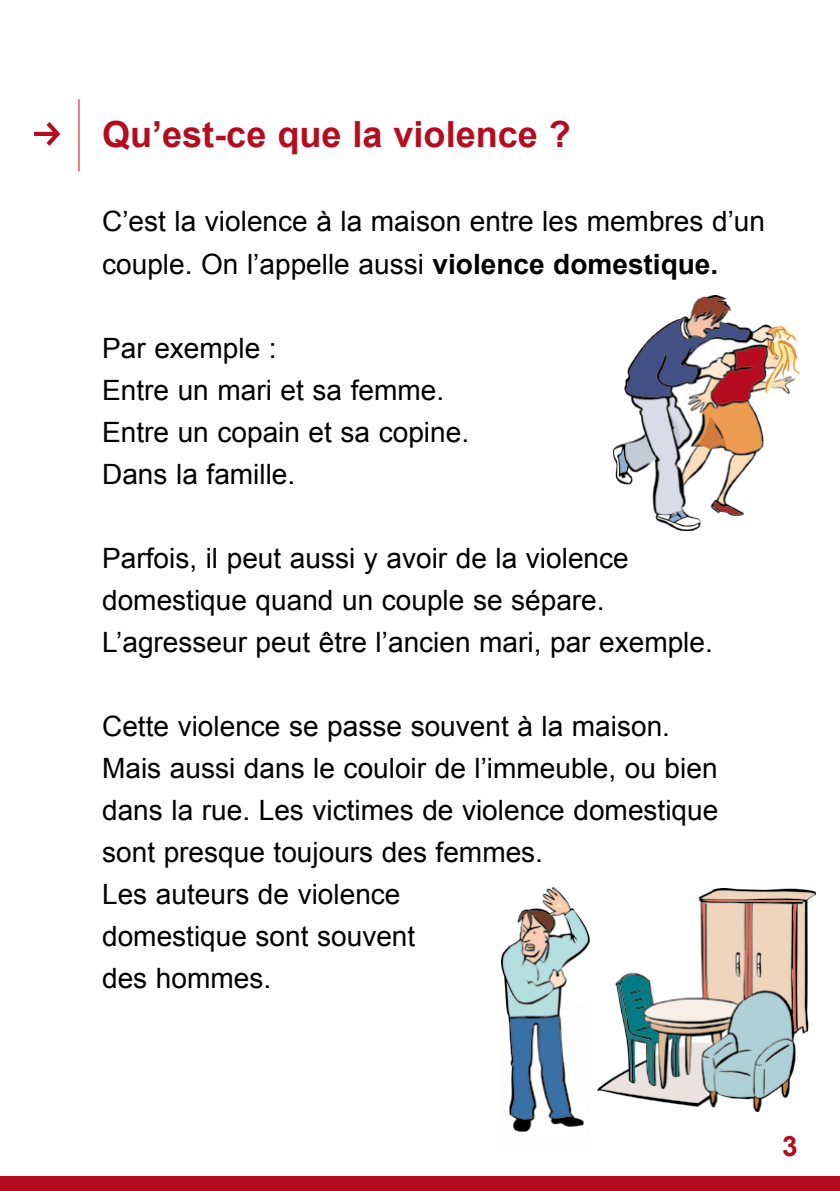
<style>
.page{position:relative;width:840px;height:1191px;background:#fff}
.page>*{position:absolute;margin:0;border:0;box-sizing:border-box;transform-origin:0 0}
.t1{font:700 36px "Arial";color:#b60c1f}
.t2{font:28px/42px "Arial";color:#000}
.t3{font:700 28px "Arial";color:#b60c1f}
.s1{font-weight:700}
</style>
<div class="page">
<svg style="left:34px;top:122px;width:26px;height:24px"></svg>
<hr style="left:78px;top:99px;width:1px;height:72px;background:#b60c1f">
<div style="left:0;top:1176px;width:839px;height:15px;background:#b60c1f"></div>
<img style="left:613px;top:296px;width:186px;height:234px">
<img style="left:597px;top:888px;width:218px;height:223px">
<img style="left:501px;top:888px;width:88px;height:244px">
<p class="t1" style="left:102px;top:111px;width:470px">Qu’est-ce que la violence ?</p>
<p class="t2" style="left:102px;top:201px;width:664px">C’est la violence à la maison entre les membres d’un couple. On l’appelle aussi <span class="s1">violence domestique.</span></p>
<p class="t2" style="left:102px;top:327px;width:368px">Par exemple :<br>Entre un mari et sa femme.<br>Entre un copain et sa copine.<br>Dans la famille.</p>
<p class="t2" style="left:102px;top:537px;width:612px">Parfois, il peut aussi y avoir de la violence domestique quand un couple se sépare.<br>L’agresseur peut être l’ancien mari, par exemple.</p>
<p class="t2" style="left:102px;top:705px;width:617px">Cette violence se passe souvent à la maison.<br>Mais aussi dans le couloir de l’immeuble, ou bien dans la rue. Les victimes de violence domestique sont presque toujours des femmes.<br>Les auteurs de violence<br>domestique sont souvent<br>des hommes.</p>
<p class="t3" style="left:781px;top:1127px;width:17px">3</p>
</div>
